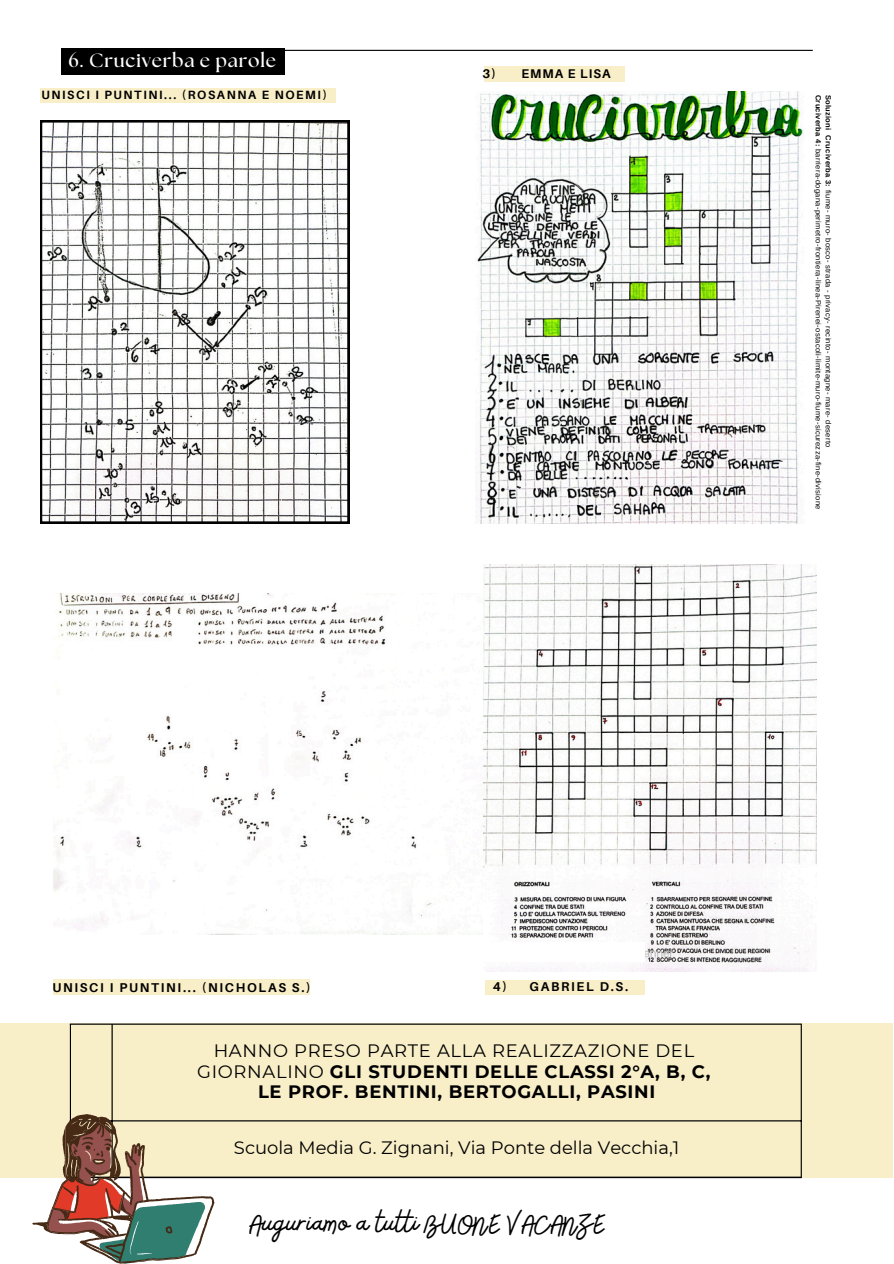
<style>
.page{position:relative;width:894px;height:1264px;background:#fff}
.page>*{position:absolute;margin:0;border:0;box-sizing:border-box;transform-origin:0 0}
.t1{font:31.95px "Bellaboo";color:#000}
.t2{font:700 19.2px "The Seasons";letter-spacing:.04em;color:#fff}
.t3{font:700 18px "Montserrat";letter-spacing:.04em;color:#000}
.t4{font:18px "Montserrat";color:#000}
.t5{font:18px "Montserrat";letter-spacing:.04em;color:#000}
.t6{font:700 12.75px "Aileron";letter-spacing:.135em;color:#000}
.t7{font:700 12.6px "Aileron";letter-spacing:.08em;color:#000}
.t8{font:700 12px "Aileron";letter-spacing:.135em;color:#000}
.t9{font:7.5px "Arimo";letter-spacing:.04em;color:#000}
.s1{font-weight:700}
.s2{font-weight:400}
</style>
<div class="page">
<div style="left:0;top:1023px;width:893px;height:154px;background:#f8eec7"></div>
<hr style="left:70px;top:1176px;width:731px;height:2px;background:#000">
<hr style="left:70px;top:1024px;width:1px;height:152px;background:#000">
<hr style="left:111px;top:1024px;width:2px;height:152px;background:#000">
<hr style="left:800px;top:1024px;width:1px;height:152px;background:#000">
<hr style="left:70px;top:1023px;width:731px;height:1px;background:#000">
<hr style="left:70px;top:1120px;width:731px;height:1px;background:#000">
<div style="left:40px;top:88px;width:295px;height:15px;background:#f8eec7"></div>
<svg style="left:40px;top:120px;width:309px;height:403px"></svg>
<hr style="left:81px;top:50px;width:731px;height:1px;background:#000">
<img style="left:53px;top:593px;width:431px;height:341px">
<div style="left:53px;top:979px;width:257px;height:16px;background:#f8eec7"></div>
<img style="left:475px;top:91px;width:329px;height:432px">
<div style="left:484px;top:66px;width:140px;height:15px;background:#f8eec7"></div>
<svg style="left:32px;top:1114px;width:182px;height:149px"></svg>
<img style="left:484px;top:564px;width:331px;height:407px">
<div style="left:61px;top:48px;width:223px;height:26px;background:#000"></div>
<div style="left:485px;top:980px;width:159px;height:15px;background:#f8eec7"></div>
<div style="left:485px;top:942px;width:159px;height:19px;background:#fff"></div>
<h3 class="t2" style="left:68px;top:52px;width:209px">6. Cruciverba e parole</h3>
<h3 class="t8" style="left:41px;top:87px;width:287px">UNISCI I PUNTINI... (ROSANNA E NOEMI)</h3>
<p class="t7" style="left:482px;top:66px;width:129px">3) EMMA E LISA</p>
<p class="t9" style="left:832px;top:95px;width:354px;rotate:90deg"><span class="s1">Soluzioni Cruciverba 3:</span> fiume- muro- bosco- strada - privacy- recinto- montagne- mare- deserto</p>
<p class="t9" style="left:822px;top:95px;width:416px;rotate:90deg"><span class="s1">Cruciverba 4:</span> barriera-dogana-perimetro-frontiera-linea-Pirenei-ostacoli-limite-muro-fiume-sicurezza-fine-divisione</p>
<p class="t6" style="left:52px;top:980px;width:260px">UNISCI I PUNTINI... (NICHOLAS S.)</p>
<p class="t6" style="left:492px;top:979px;width:137px">4) GABRIEL D.S.</p>
<h2 class="t5" style="left:213px;top:1039px;width:482px">HANNO PRESO PARTE ALLA REALIZZAZIONE DEL</h2>
<h3 class="t3" style="left:197px;top:1060px;width:514px"><span class="s2">GIORNALINO</span> GLI STUDENTI DELLE CLASSI 2°A, B, C,</h3>
<h3 class="t3" style="left:258px;top:1080px;width:398px">LE PROF. BENTINI, BERTOGALLI, PASINI</h3>
<p class="t4" style="left:234px;top:1136px;width:446px">Scuola Media G. Zignani, Via Ponte della Vecchia,1</p>
<p class="t1" style="left:247px;top:1202px;width:359px">Auguriamo a tutti BUONE VACANZE</p>
</div>
